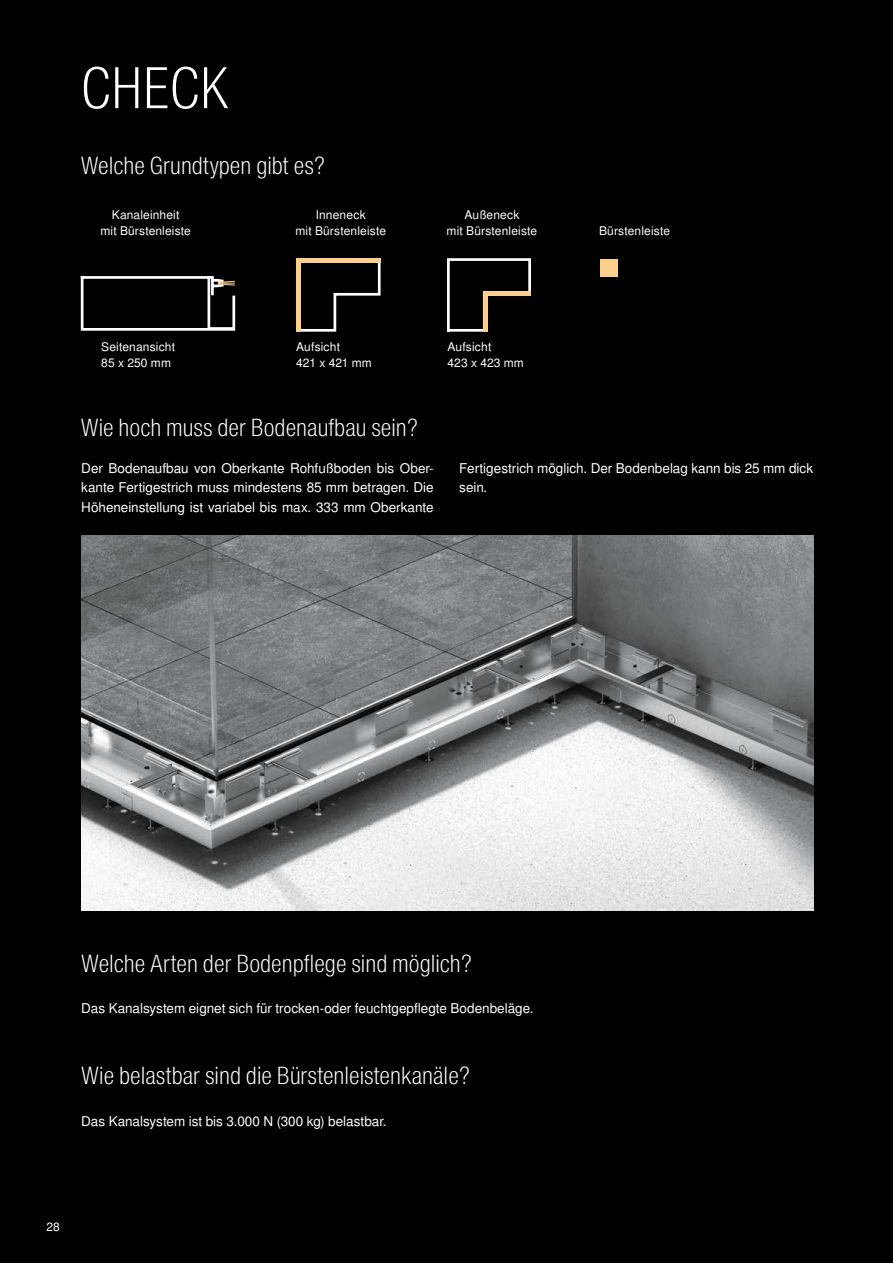
<style>
.page{position:relative;width:893px;height:1263px;background:#000}
.page>*{position:absolute;margin:0;border:0;box-sizing:border-box;transform-origin:0 0}
.t1{font:57px "Nimbus San LOT Lig Con";color:#fff}
.t2{font:24px "Nimbus San LOT Lig Con";color:#fff}
.t3{font:13.5px/19.5px "Nimbus San LOT";color:#fff;text-align:justify}
.t4{font:12px/16.5px "Nimbus San LOT";letter-spacing:.01em;color:#fff;text-align:center}
</style>
<div class="page">
<img style="left:81px;top:536px;width:732px;height:374px">
<svg style="left:444px;top:257px;width:88px;height:77px;background:#1a1a19"></svg>
<hr style="left:483px;top:292px;width:4px;height:40px;background:#fccf8f">
<hr style="left:483px;top:292px;width:48px;height:4px;background:#fccf8f">
<svg style="left:294px;top:257px;width:88px;height:77px;background:#131212"></svg>
<hr style="left:296px;top:258px;width:4px;height:74px;background:#fccf8f">
<div style="left:297px;top:258px;width:84px;height:5px;background:#fccf8f"></div>
<svg style="left:79px;top:275px;width:157px;height:57px;background:#242424"></svg>
<div style="left:600px;top:259px;width:17px;height:17px;background:#fccf8f"></div>
<h1 class="t1" style="left:81px;top:54px;width:150px">CHECK</h1>
<h2 class="t2" style="left:81px;top:151px;width:246px">Welche Grundtypen gibt es?</h2>
<p class="t4" style="left:100px;top:206px;width:92px">Kanaleinheit<br>mit Bürstenleiste</p>
<p class="t4" style="left:295px;top:206px;width:92px">Inneneck<br>mit Bürstenleiste</p>
<p class="t4" style="left:447px;top:206px;width:92px">Außeneck<br>mit Bürstenleiste</p>
<p class="t4" style="left:101px;top:339px;width:75px;text-align:left">Seitenansicht<br>85 x 250 mm</p>
<p class="t4" style="left:448px;top:339px;width:78px;text-align:left">Aufsicht<br>423 x 423 mm</p>
<p class="t4" style="left:296px;top:339px;width:77px;text-align:left">Aufsicht<br>421 x 421 mm</p>
<p class="t4" style="left:599px;top:223px;width:72px">Bürstenleiste</p>
<h2 class="t2" style="left:81px;top:414px;width:339px">Wie hoch muss der Bodenaufbau sein?</h2>
<p class="t3" style="left:81px;top:458px;width:354px">Der Bodenaufbau von Oberkante Rohfußboden bis Ober&shy;kante Fertigestrich muss mindestens 85 mm betragen. Die Höheneinstellung ist variabel bis max. 333 mm Oberkante</p>
<p class="t3" style="left:459px;top:458px;width:355px">Fertigestrich möglich. Der Bodenbelag kann bis 25 mm dick sein.</p>
<h2 class="t2" style="left:81px;top:949px;width:392px">Welche Arten der Bodenpflege sind möglich?</h2>
<p class="t3" style="left:81px;top:999px;width:454px">Das Kanalsystem eignet sich für trocken-oder feuchtgepflegte Bodenbeläge.</p>
<h2 class="t2" style="left:81px;top:1061px;width:390px">Wie belastbar sind die Bürstenleistenkanäle?</h2>
<p class="t3" style="left:81px;top:1112px;width:307px">Das Kanalsystem ist bis 3.000 N (300 kg) belastbar.</p>
<p class="t4" style="left:47px;top:1219px;width:15px">28</p>
</div>
